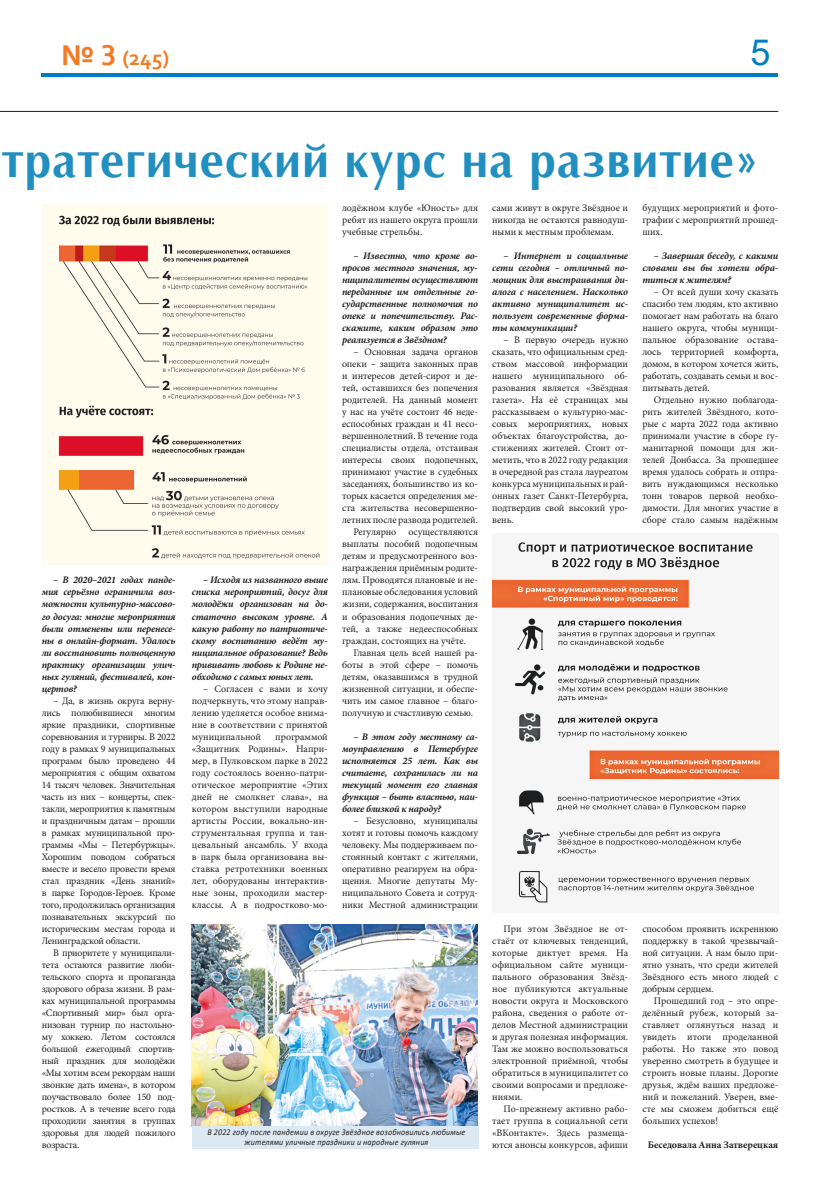
<style>
.page{position:relative;width:820px;height:1191px;background:#fff}
.page>*{position:absolute;margin:0;border:0;box-sizing:border-box;transform-origin:0 0}
.t1{font:700 51px "AG Opus";letter-spacing:.03em;color:#218fc0;scale:.93 1}
.t2{font:36px "Arial";color:#007ec5}
.t3{font:700 22px "Corbel";color:#f47921}
.t4{font:10px/12px "Minion Pro";letter-spacing:-.01em;color:#231f20;text-align:justify}
.t5{font:italic 700 10px/12px "Minion Pro";letter-spacing:-.02em;color:#231f20;text-align:justify}
.t6{font:700 10px "Minion Pro";letter-spacing:-.01em;color:#231f20}
.t7{font:italic 8.8px/9.6px "Calibri";letter-spacing:.02em;color:#231f20;text-align:center;scale:.91 1}
.s1{font-size:30px}
</style>
<div class="page">
<hr style="left:42px;top:73px;width:735px;height:3px;background:#007ec5">
<hr style="left:0;top:111px;width:778px;height:1px;background:#231f20">
<img style="left:42px;top:204px;width:286px;height:200px">
<img style="left:492px;top:542px;width:286px;height:361px">
<img style="left:192px;top:924px;width:286px;height:202px">
<div style="left:192px;top:1126px;width:286px;height:23px;background:#dce9f3"></div>
<img style="left:42px;top:404px;width:286px;height:160px">
<h3 class="t3" style="left:61px;top:44px;width:109px"><span class="s1">№ 3</span> (245)</h3>
<h2 class="t2" style="left:750px;top:28px;width:22px">5</h2>
<h1 class="t1" style="left:2px;top:131px;width:814px">тратегический курс на развитие»</h1>
<p class="t5" style="left:42px;top:574px;width:135px;text-indent:11px">– В 2020–2021 годах панде&shy;мия серьёзно ограничила воз&shy;можности культурно-массово&shy;го досуга: многие мероприятия были отменены или перенесе&shy;ны в онлайн-формат. Удалось ли восстановить полноценную практику организации улич&shy;ных гуляний, фестивалей, кон&shy;цертов?</p>
<p class="t4" style="left:42px;top:694px;width:135px;text-indent:11px">– Да, в жизнь округа верну&shy;лись полюбившиеся многим яркие праздники, спортивные соревнования и турниры. В 2022 году в рамках 9 муниципальных программ было проведено 44 мероприятия с общим охватом 14 тысяч человек. Значительная часть из них – концерты, спек&shy;такли, мероприятия к памятным и праздничным датам – прошли в рамках муниципальной про&shy;граммы «Мы – Петербуржцы».<br>Хорошим поводом собраться вместе и весело провести время стал праздник «День знаний» в парке Городов-Героев. Кроме того, продолжилась организация познавательных экскурсий по историческим местам города и Ленинградской области.</p>
<p class="t4" style="left:42px;top:946px;width:135px;text-indent:11px">В приоритете у муниципали&shy;тета остаются развитие люби&shy;тельского спорта и пропаганда здорового образа жизни. В рам&shy;ках муниципальной программы «Спортивный мир» был орга&shy;низован турнир по настольно&shy;му хоккею. Летом состоялся большой ежегодный спортив&shy;ный праздник для молодёжи «Мы хотим всем рекордам наши звонкие дать имена», в котором поучаствовало более 150 под&shy;ростков. А в течение всего года проходили занятия в группах здоровья для людей пожилого возраста.</p>
<p class="t5" style="left:192px;top:574px;width:137px;text-indent:11px">– Исходя из названного выше списка мероприятий, досуг для молодёжи организован на до&shy;статочно высоком уровне. А какую работу по патриотиче&shy;скому воспитанию ведёт му&shy;ниципальное образование? Ведь прививать любовь к Родине не&shy;обходимо с самых юных лет.</p>
<p class="t4" style="left:192px;top:682px;width:137px;text-indent:11px">– Согласен с вами и хочу подчеркнуть, что этому направ&shy;лению уделяется особое внима&shy;ние в соответствии с принятой муниципальной</p>
<p class="t4" style="left:192px;top:730px;width:137px;text-indent:83px">программой «Защитник Родины». Напри&shy;мер, в Пулковском парке в 2022 году состоялось военно-патри&shy;отическое мероприятие «Этих дней не смолкнет слава», на котором выступили народные артисты России, вокально-ин&shy;струментальная группа и тан&shy;цевальный ансамбль. У входа в парк была организована вы&shy;ставка ретротехники военных лет, оборудованы интерактив&shy;ные зоны, проходили мастер&shy;классы. А в подростково-мо-</p>
<p class="t4" style="left:342px;top:202px;width:137px">лодёжном клубе «Юность» для ребят из нашего округа прошли учебные стрельбы.</p>
<p class="t5" style="left:342px;top:250px;width:137px;text-indent:11px">– Известно, что кроме во&shy;просов местного значения, му&shy;ниципалитеты осуществляют переданные им отдельные го&shy;сударственные полномочия по опеке и попечительству. Рас&shy;скажите, каким образом это реализуется в Звёздном?</p>
<p class="t4" style="left:353px;top:346px;width:126px">– Основная задача органов</p>
<p class="t4" style="left:342px;top:358px;width:137px">опеки – защита законных прав</p>
<p class="t4" style="left:342px;top:370px;width:137px">и интересов детей-сирот и де-</p>
<p class="t4" style="left:342px;top:382px;width:137px">тей, оставшихся без попечения</p>
<p class="t4" style="left:342px;top:394px;width:137px">родителей. На данный момент</p>
<p class="t4" style="left:342px;top:406px;width:137px">у нас на учёте состоит 46 неде-</p>
<p class="t4" style="left:342px;top:418px;width:137px">еспособных граждан и 41 несо-</p>
<p class="t4" style="left:342px;top:430px;width:137px">вершеннолетний. В течение года</p>
<p class="t4" style="left:342px;top:442px;width:137px">специалисты отдела, отстаивая</p>
<p class="t4" style="left:342px;top:454px;width:137px">интересы своих подопечных,</p>
<p class="t4" style="left:342px;top:466px;width:137px">принимают участие в судебных</p>
<p class="t4" style="left:342px;top:478px;width:137px">заседаниях, большинство из ко-</p>
<p class="t4" style="left:342px;top:490px;width:137px">торых касается определения ме-</p>
<p class="t4" style="left:342px;top:502px;width:137px">ста жительства несовершенно-</p>
<p class="t4" style="left:342px;top:514px;width:137px">летних после развода родителей.</p>
<p class="t4" style="left:353px;top:526px;width:126px">Регулярно осуществляются</p>
<p class="t4" style="left:342px;top:538px;width:137px">выплаты пособий подопечным</p>
<p class="t4" style="left:342px;top:550px;width:137px">детям и предусмотренного воз-</p>
<p class="t4" style="left:342px;top:562px;width:137px">награждения приёмным родите-</p>
<p class="t4" style="left:342px;top:574px;width:137px">лям. Проводятся плановые и не-</p>
<p class="t4" style="left:342px;top:586px;width:137px">плановые обследования условий</p>
<p class="t4" style="left:342px;top:598px;width:137px">жизни, содержания, воспитания</p>
<p class="t4" style="left:342px;top:610px;width:137px">и образования подопечных де-</p>
<p class="t4" style="left:342px;top:622px;width:137px">тей, а также недееспособных</p>
<p class="t4" style="left:342px;top:634px;width:125px">граждан, состоящих на учёте.</p>
<p class="t4" style="left:353px;top:646px;width:126px">Главная цель всей нашей ра-</p>
<p class="t4" style="left:342px;top:658px;width:137px">боты в этой сфере – помочь</p>
<p class="t4" style="left:342px;top:670px;width:137px">детям, оказавшимся в трудной</p>
<p class="t4" style="left:342px;top:682px;width:137px">жизненной ситуации, и обеспе-</p>
<p class="t4" style="left:342px;top:694px;width:137px">чить им самое главное – благо-</p>
<p class="t4" style="left:342px;top:706px;width:133px">получную и счастливую семью.</p>
<p class="t5" style="left:342px;top:730px;width:137px;text-indent:11px">– В этом году местному са&shy;моуправлению в Петербурге исполняется 25 лет. Как вы считаете, сохранилась ли на текущий момент его главная функция – быть властью, наи&shy;более близкой к народу?</p>
<p class="t4" style="left:342px;top:814px;width:137px;text-indent:11px">– Безусловно, муниципалы хотят и готовы помочь каждому человеку. Мы поддерживаем по&shy;стоянный контакт с жителями, оперативно реагируем на обра&shy;щения. Многие депутаты Му&shy;ниципального Совета и сотруд&shy;ники Местной администрации</p>
<p class="t7" style="left:207px;top:1127px;width:285px">В 2022 году после пандемии в округе Звёздное возобновились любимые жителями уличные праздники и народные гуляния</p>
<p class="t4" style="left:492px;top:202px;width:137px">сами живут в округе Звёздное и никогда не остаются равнодуш&shy;ными к местным проблемам.</p>
<p class="t5" style="left:492px;top:250px;width:137px;text-indent:11px">– Интернет и социальные сети сегодня – отличный по&shy;мощник для выстраивания ди&shy;алога с населением. Насколько активно муниципалитет ис&shy;пользует современные форма&shy;ты коммуникации?</p>
<p class="t4" style="left:492px;top:334px;width:137px;text-indent:11px">– В первую очередь нужно сказать, что официальным сред&shy;ством массовой информации нашего муниципального об&shy;разования является «Звёздная газета». На её страницах мы рассказываем о культурно-мас&shy;совых мероприятиях, новых объектах благоустройства, до&shy;стижениях жителей. Стоит от&shy;метить, что в 2022 году редакция в очередной раз стала лауреатом конкурса муниципальных и рай&shy;онных газет Санкт-Петербурга, подтвердив свой высокий уро&shy;вень.</p>
<p class="t4" style="left:492px;top:922px;width:137px;text-indent:11px">При этом Звёздное не от&shy;стаёт от ключевых тенденций, которые диктует время. На официальном сайте муници&shy;пального образования Звёзд&shy;ное публикуются актуальные новости округа и Московского района, сведения о работе от&shy;делов Местной администрации и другая полезная информация.<br>Там же можно воспользоваться электронной приёмной, чтобы обратиться в муниципалитет со своими вопросами и предложе&shy;ниями.</p>
<p class="t4" style="left:492px;top:1102px;width:137px;text-indent:11px">По-прежнему активно рабо&shy;тает группа в социальной сети «ВКонтакте». Здесь размеща&shy;ются анонсы конкурсов, афиши</p>
<p class="t4" style="left:642px;top:202px;width:137px">будущих мероприятий и фото&shy;графии с мероприятий прошед&shy;ших.</p>
<p class="t5" style="left:642px;top:250px;width:137px;text-indent:11px">– Завершая беседу, с какими словами вы бы хотели обра&shy;титься к жителям?</p>
<p class="t4" style="left:642px;top:286px;width:137px;text-indent:11px">– От всей души хочу сказать спасибо тем людям, кто активно помогает нам работать на благо нашего округа, чтобы муници&shy;пальное образование остава&shy;лось территорией комфорта, домом, в котором хочется жить, работать, создавать семьи и вос&shy;питывать детей.</p>
<p class="t4" style="left:642px;top:394px;width:137px;text-indent:11px">Отдельно нужно поблагода&shy;рить жителей Звёздного, кото&shy;рые с марта 2022 года активно принимали участие в сборе гу&shy;манитарной помощи для жи&shy;телей Донбасса. За прошедшее время удалось собрать и отпра&shy;вить нуждающимся несколько тонн товаров первой необхо&shy;димости. Для многих участие в сборе стало самым надёжным</p>
<p class="t4" style="left:642px;top:922px;width:137px">способом проявить искреннюю поддержку в такой чрезвычай&shy;ной ситуации. А нам было при&shy;ятно узнать, что среди жителей Звёздного есть много людей с добрым сердцем.</p>
<p class="t4" style="left:642px;top:994px;width:137px;text-indent:11px">Прошедший год – это опре&shy;делённый рубеж, который за&shy;ставляет оглянуться назад и увидеть итоги проделанной работы. Но также это повод уверенно смотреть в будущее и строить новые планы. Дорогие друзья, ждём ваших предложе&shy;ний и пожеланий. Уверен, вме&shy;сте мы сможем добиться ещё больших успехов!</p>
<p class="t6" style="left:647px;top:1137px;width:132px">Беседовала Анна Затверецкая</p>
</div>
